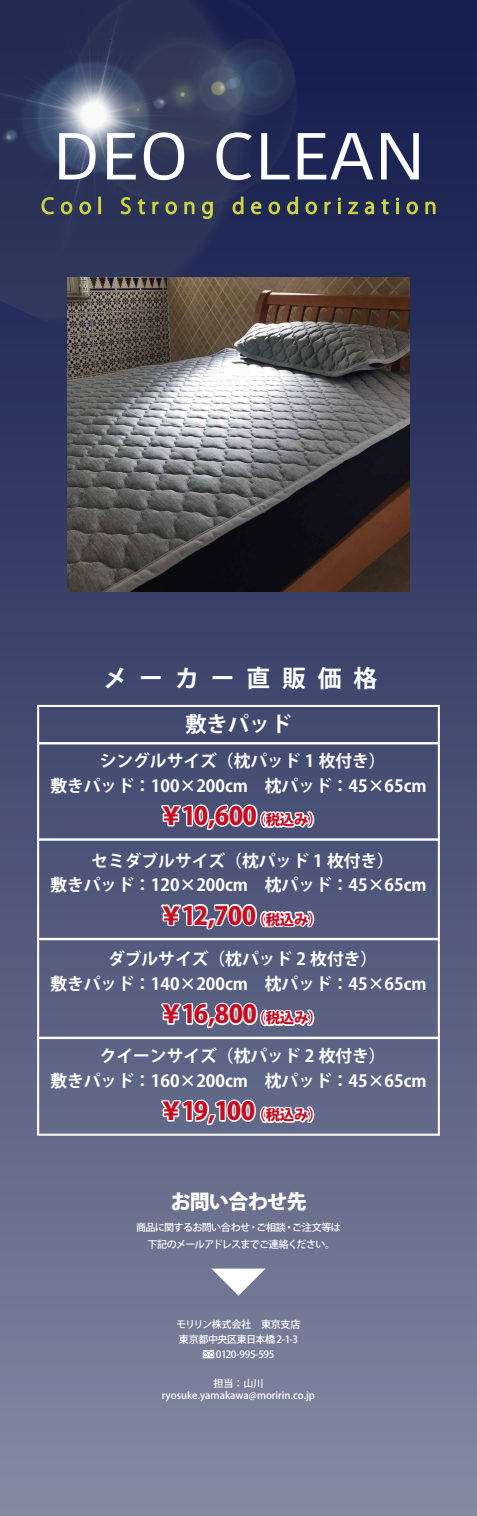
<style>
.page{position:relative;width:477px;height:1516px;background:#fff}
.page>*{position:absolute;margin:0;border:0;box-sizing:border-box;transform-origin:0 0}
.t1{font:800 24.92px "Koz Go Pro";letter-spacing:-.03em;color:#c30e23}
.t2{font:700 23.76px "Koz Go Pro";letter-spacing:.5em;color:#fff}
.t3{font:700 21.2px "Koz Go Pro";color:#fff}
.t4{font:800 20px "Koz Go Pro";letter-spacing:-.035em;color:#fff}
.t5{font:700 16.72px/24.8px "Koz Go Pro";color:#fff;text-align:center}
.t6{font:500 10px/17.5px "Koz Go Pro";letter-spacing:-.05em;color:#fff;text-align:center}
.t7{font:500 10px "Koz Go Pro";letter-spacing:-.03em;color:#fff}
.t8{font:500 10px/12px "Koz Go Pro";color:#fff;text-align:center}
.s1{font-size:14.44px}
</style>
<div class="page">
<div style="left:0;top:0;width:476px;height:1515px;background:linear-gradient(to bottom,#0e1849,#8287a0)"></div>
<img style="left:0;top:0;width:471px;height:427px">
<svg style="left:216px;top:132px;width:35px;height:48px"></svg>
<svg style="left:261px;top:133px;width:28px;height:46px"></svg>
<svg style="left:297px;top:133px;width:76px;height:46px"></svg>
<svg style="left:380px;top:133px;width:38px;height:46px"></svg>
<svg style="left:59px;top:133px;width:36px;height:46px"></svg>
<svg style="left:107px;top:133px;width:29px;height:46px"></svg>
<svg style="left:144px;top:132px;width:40px;height:48px"></svg>
<svg style="left:42px;top:197px;width:12px;height:17px"></svg>
<svg style="left:61px;top:202px;width:11px;height:12px"></svg>
<svg style="left:79px;top:202px;width:12px;height:12px"></svg>
<div style="left:98px;top:197px;width:3px;height:17px;background:#cfd73e;border:1px solid #cfd73e"></div>
<svg style="left:121px;top:197px;width:9px;height:17px"></svg>
<svg style="left:138px;top:199px;width:7px;height:15px"></svg>
<svg style="left:152px;top:202px;width:6px;height:12px"></svg>
<svg style="left:165px;top:202px;width:11px;height:12px"></svg>
<svg style="left:184px;top:202px;width:10px;height:12px"></svg>
<svg style="left:202px;top:202px;width:10px;height:17px"></svg>
<svg style="left:232px;top:197px;width:11px;height:17px"></svg>
<svg style="left:251px;top:202px;width:10px;height:12px"></svg>
<svg style="left:268px;top:202px;width:11px;height:12px"></svg>
<svg style="left:287px;top:197px;width:10px;height:17px"></svg>
<svg style="left:305px;top:202px;width:11px;height:12px"></svg>
<svg style="left:324px;top:202px;width:6px;height:12px"></svg>
<svg style="left:337px;top:198px;width:3px;height:16px"></svg>
<svg style="left:348px;top:202px;width:9px;height:12px"></svg>
<svg style="left:364px;top:202px;width:9px;height:12px"></svg>
<svg style="left:381px;top:199px;width:7px;height:15px"></svg>
<svg style="left:395px;top:198px;width:3px;height:16px"></svg>
<svg style="left:406px;top:202px;width:11px;height:12px"></svg>
<svg style="left:425px;top:202px;width:10px;height:12px"></svg>
<img style="left:68px;top:278px;width:341px;height:313px">
<svg style="left:202px;top:1350px;width:12px;height:8px"></svg>
<svg style="left:211px;top:1268px;width:54px;height:27px"></svg>
<svg style="left:157px;top:802px;width:158px;height:29px"></svg>
<div style="left:37px;top:705px;width:402px;height:430px;border:2px solid #fff"></div>
<hr style="left:38px;top:742px;width:400px;height:2px;background:#fff">
<hr style="left:38px;top:838px;width:400px;height:2px;background:#fff">
<svg style="left:157px;top:902px;width:158px;height:29px"></svg>
<hr style="left:38px;top:937px;width:400px;height:3px;background:#fff">
<svg style="left:157px;top:1001px;width:158px;height:29px"></svg>
<hr style="left:38px;top:1036px;width:400px;height:3px;background:#fff">
<svg style="left:157px;top:1097px;width:158px;height:29px"></svg>
<h2 class="t2" style="left:103px;top:662px;width:275px">メーカー直販価格</h2>
<p class="t3" style="left:185px;top:710px;width:107px">敷きパッド</p>
<p class="t5" style="left:50px;top:749px;width:377px">シングルサイズ（枕パッド 1 枚付き）<br>敷きパッド：100×200cm　枕パッド：45×65cm</p>
<h1 class="t1" style="left:158px;top:799px;width:165px">￥10,600<span class="s1">（税込み）</span></h1>
<p class="t5" style="left:50px;top:849px;width:377px">セミダブルサイズ（枕パッド 1 枚付き）<br>敷きパッド：120×200cm　枕パッド：45×65cm</p>
<h1 class="t1" style="left:158px;top:899px;width:165px">￥12,700<span class="s1">（税込み）</span></h1>
<p class="t5" style="left:50px;top:948px;width:377px">ダブルサイズ（枕パッド 2 枚付き）<br>敷きパッド：140×200cm　枕パッド：45×65cm</p>
<h1 class="t1" style="left:158px;top:998px;width:165px">￥16,800<span class="s1">（税込み）</span></h1>
<p class="t5" style="left:50px;top:1044px;width:377px">クイーンサイズ（枕パッド 2 枚付き）<br>敷きパッド：160×200cm　枕パッド：45×65cm</p>
<h1 class="t1" style="left:158px;top:1094px;width:165px">￥19,100<span class="s1">（税込み）</span></h1>
<p class="t4" style="left:171px;top:1188px;width:137px">お問い合わせ先</p>
<p class="t6" style="left:136px;top:1218px;width:206px">商品に関するお問い合わせ・ご相談・ご注文等は下記のメールアドレスまでご連絡ください。</p>
<p class="t7" style="left:176px;top:1318px;width:125px">モリリン株式会社　東京支店</p>
<p class="t7" style="left:216px;top:1347px;width:60px">0120-995-595</p>
<p class="t7" style="left:179px;top:1332px;width:120px">東京都中央区東日本橋 2-1-3</p>
<p class="t8" style="left:162px;top:1378px;width:154px">担当：山川ryosuke.yamakawa@moririn.co.jp</p>
</div>
